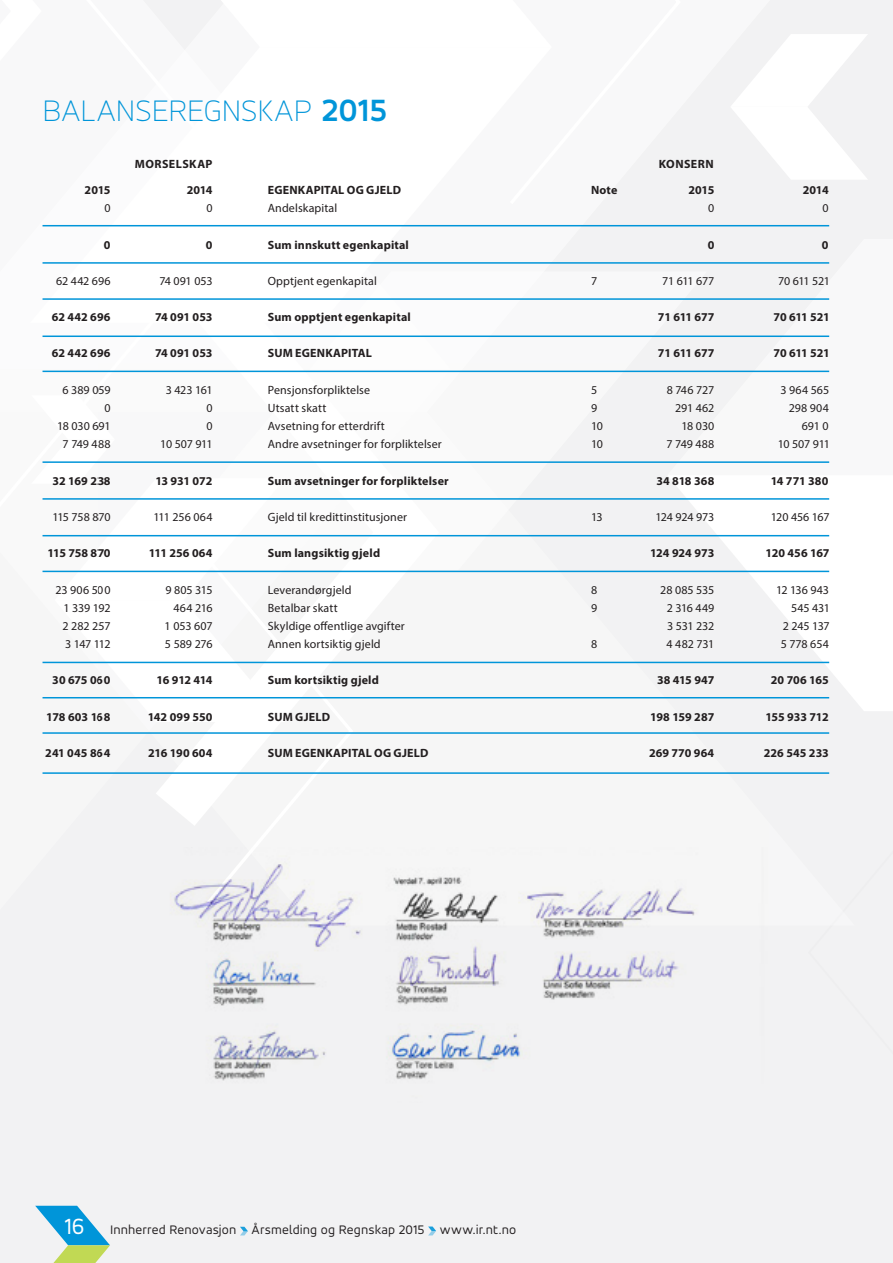
<style>
.page{position:relative;width:893px;height:1263px;background:#f2f2f3}
.page>*{position:absolute;margin:0;border:0;box-sizing:border-box;transform-origin:0 0}
.t1{font:100 33px "Accord Alternate";color:#0095d9}
.t2{font:13.5px "Accord Alternate";letter-spacing:.01em;color:#231f20}
.t3{font:12px "Myriad Pro";letter-spacing:.005em;color:#231f20}
.t4{font:700 12px "Myriad Pro";letter-spacing:.01em;color:#231f20}
.t5{font:12px "Myriad Pro";letter-spacing:-.02em;color:#231f20}
.t6{font:700 12px "Myriad Pro";letter-spacing:-.015em;color:#231f20}
.t7{font:700 12px "Myriad Pro";letter-spacing:.04em;color:#231f20}
.t8{font:12px "Myriad Pro";letter-spacing:-.015em;color:#231f20}
.t9{font:700 12px "Myriad Pro";letter-spacing:.035em;color:#231f20}
.s1{font-weight:700}
.s2{font-size:24px;color:#fff}
</style>
<div class="page">
<svg style="left:472px;top:224px;width:358px;height:550px"></svg>
<svg style="left:731px;top:34px;width:136px;height:145px"></svg>
<svg style="left:667px;top:239px;width:163px;height:236px"></svg>
<svg style="left:667px;top:475px;width:226px;height:236px;fill:#fff"></svg>
<svg style="left:31px;top:395px;width:73px;height:304px"></svg>
<svg style="left:104px;top:369px;width:368px;height:479px"></svg>
<div style="left:0;top:0;width:683px;height:369px;background:#fbfbfc"></div>
<hr style="left:43px;top:225px;width:786px;height:1px;background:#0095d9">
<hr style="left:43px;top:298px;width:786px;height:2px;background:#0095d9">
<hr style="left:43px;top:262px;width:786px;height:2px;background:#0095d9">
<hr style="left:43px;top:335px;width:786px;height:2px;background:#0095d9">
<hr style="left:43px;top:371px;width:786px;height:1px;background:#0095d9">
<hr style="left:43px;top:461px;width:786px;height:2px;background:#0095d9">
<hr style="left:43px;top:498px;width:786px;height:2px;background:#0095d9">
<hr style="left:43px;top:535px;width:786px;height:1px;background:#0095d9">
<hr style="left:43px;top:571px;width:786px;height:1px;background:#0095d9">
<hr style="left:43px;top:662px;width:786px;height:1px;background:#0095d9">
<hr style="left:43px;top:697px;width:786px;height:1px;background:#0095d9">
<hr style="left:43px;top:732px;width:786px;height:2px;background:#0095d9">
<hr style="left:43px;top:772px;width:786px;height:2px;background:#0095d9">
<img style="left:172px;top:848px;width:523px;height:233px">
<svg style="left:35px;top:1206px;width:75px;height:57px"></svg>
<svg style="left:240px;top:1227px;width:8px;height:8px"></svg>
<svg style="left:428px;top:1226px;width:8px;height:9px"></svg>
<h1 class="t1" style="left:43px;top:91px;width:346px">BALANSEREGNSKAP <span class="s1">2015</span></h1>
<p class="t7" style="left:135px;top:156px;width:79px">MORSELSKAP</p>
<p class="t9" style="left:659px;top:156px;width:56px">KONSERN</p>
<p class="t4" style="left:85px;top:182px;width:27px">2015</p>
<p class="t4" style="left:187px;top:182px;width:27px">2014</p>
<p class="t4" style="left:268px;top:182px;width:135px">EGENKAPITAL OG GJELD</p>
<p class="t4" style="left:591px;top:182px;width:28px">Note</p>
<p class="t4" style="left:688px;top:182px;width:27px">2015</p>
<p class="t4" style="left:803px;top:182px;width:27px">2014</p>
<p class="t3" style="left:104px;top:201px;width:8px">0</p>
<p class="t3" style="left:206px;top:201px;width:8px">0</p>
<p class="t3" style="left:268px;top:201px;width:71px">Andelskapital</p>
<p class="t3" style="left:708px;top:201px;width:8px">0</p>
<p class="t3" style="left:822px;top:201px;width:8px">0</p>
<p class="t4" style="left:104px;top:237px;width:8px">0</p>
<p class="t4" style="left:206px;top:237px;width:8px">0</p>
<p class="t4" style="left:268px;top:237px;width:143px">Sum innskutt egenkapital</p>
<p class="t4" style="left:708px;top:237px;width:8px">0</p>
<p class="t4" style="left:822px;top:237px;width:8px">0</p>
<p class="t3" style="left:56px;top:273px;width:56px">62 442 696</p>
<p class="t3" style="left:159px;top:273px;width:55px">74 091 053</p>
<p class="t3" style="left:268px;top:273px;width:111px">Opptjent egenkapital</p>
<p class="t3" style="left:591px;top:273px;width:8px">7</p>
<p class="t3" style="left:662px;top:273px;width:54px">71 611 677</p>
<p class="t3" style="left:778px;top:273px;width:53px">70 611 521</p>
<p class="t4" style="left:52px;top:309px;width:60px">62 442 696</p>
<p class="t4" style="left:155px;top:309px;width:59px">74 091 053</p>
<p class="t4" style="left:268px;top:309px;width:144px">Sum opptjent egenkapital</p>
<p class="t4" style="left:658px;top:309px;width:58px">71 611 677</p>
<p class="t4" style="left:774px;top:309px;width:58px">70 611 521</p>
<p class="t4" style="left:52px;top:346px;width:60px">62 442 696</p>
<p class="t4" style="left:155px;top:346px;width:59px">74 091 053</p>
<p class="t4" style="left:268px;top:346px;width:105px">SUM EGENKAPITAL</p>
<p class="t4" style="left:658px;top:346px;width:58px">71 611 677</p>
<p class="t4" style="left:774px;top:346px;width:58px">70 611 521</p>
<p class="t3" style="left:63px;top:382px;width:49px">6 389 059</p>
<p class="t3" style="left:166px;top:382px;width:48px">3 423 161</p>
<p class="t3" style="left:268px;top:382px;width:104px">Pensjonsforpliktelse</p>
<p class="t3" style="left:591px;top:382px;width:8px">5</p>
<p class="t3" style="left:667px;top:382px;width:49px">8 746 727</p>
<p class="t3" style="left:780px;top:382px;width:50px">3 964 565</p>
<p class="t3" style="left:104px;top:401px;width:8px">0</p>
<p class="t3" style="left:206px;top:401px;width:8px">0</p>
<p class="t3" style="left:268px;top:401px;width:60px">Utsatt skatt</p>
<p class="t3" style="left:591px;top:401px;width:8px">9</p>
<p class="t3" style="left:675px;top:401px;width:41px">291 462</p>
<p class="t3" style="left:789px;top:401px;width:42px">298 904</p>
<p class="t3" style="left:57px;top:419px;width:55px">18 030 691</p>
<p class="t3" style="left:206px;top:419px;width:8px">0</p>
<p class="t3" style="left:268px;top:419px;width:118px">Avsetning for etterdrift</p>
<p class="t3" style="left:591px;top:419px;width:13px">10</p>
<p class="t3" style="left:682px;top:419px;width:34px">18 030</p>
<p class="t3" style="left:802px;top:419px;width:28px">691 0</p>
<p class="t3" style="left:63px;top:437px;width:49px">7 749 488</p>
<p class="t3" style="left:160px;top:437px;width:54px">10 507 911</p>
<p class="t3" style="left:268px;top:437px;width:176px">Andre avsetninger for forpliktelser</p>
<p class="t3" style="left:591px;top:437px;width:13px">10</p>
<p class="t3" style="left:666px;top:437px;width:49px">7 749 488</p>
<p class="t3" style="left:778px;top:437px;width:54px">10 507 911</p>
<p class="t4" style="left:53px;top:473px;width:59px">32 169 238</p>
<p class="t4" style="left:155px;top:473px;width:59px">13 931 072</p>
<p class="t4" style="left:268px;top:473px;width:182px">Sum avsetninger for forpliktelser</p>
<p class="t4" style="left:656px;top:473px;width:59px">34 818 368</p>
<p class="t4" style="left:771px;top:473px;width:59px">14 771 380</p>
<p class="t5" style="left:52px;top:509px;width:60px">115 758 870</p>
<p class="t3" style="left:154px;top:509px;width:60px">111 256 064</p>
<p class="t3" style="left:268px;top:509px;width:141px">Gjeld til kredittinstitusjoner</p>
<p class="t3" style="left:591px;top:509px;width:13px">13</p>
<p class="t5" style="left:655px;top:509px;width:60px">124 924 973</p>
<p class="t8" style="left:771px;top:509px;width:60px">120 456 167</p>
<p class="t6" style="left:47px;top:545px;width:65px">115 758 870</p>
<p class="t4" style="left:149px;top:545px;width:65px">111 256 064</p>
<p class="t4" style="left:268px;top:545px;width:114px">Sum langsiktig gjeld</p>
<p class="t4" style="left:650px;top:545px;width:66px">124 924 973</p>
<p class="t4" style="left:766px;top:545px;width:65px">120 456 167</p>
<p class="t3" style="left:55px;top:582px;width:57px">23 906 500</p>
<p class="t3" style="left:165px;top:582px;width:49px">9 805 315</p>
<p class="t3" style="left:268px;top:582px;width:85px">Leverandørgjeld</p>
<p class="t3" style="left:591px;top:582px;width:8px">8</p>
<p class="t3" style="left:660px;top:582px;width:56px">28 085 535</p>
<p class="t3" style="left:776px;top:582px;width:54px">12 136 943</p>
<p class="t3" style="left:63px;top:600px;width:49px">1 339 192</p>
<p class="t3" style="left:173px;top:600px;width:41px">464 216</p>
<p class="t3" style="left:268px;top:600px;width:71px">Betalbar skatt</p>
<p class="t3" style="left:591px;top:600px;width:8px">9</p>
<p class="t3" style="left:667px;top:600px;width:49px">2 316 449</p>
<p class="t3" style="left:791px;top:600px;width:40px">545 431</p>
<p class="t3" style="left:63px;top:618px;width:49px">2 282 257</p>
<p class="t3" style="left:165px;top:618px;width:49px">1 053 607</p>
<p class="t3" style="left:268px;top:618px;width:139px">Skyldige offentlige avgifter</p>
<p class="t3" style="left:667px;top:618px;width:49px">3 531 232</p>
<p class="t3" style="left:783px;top:618px;width:48px">2 245 137</p>
<p class="t3" style="left:65px;top:637px;width:47px">3 147 112</p>
<p class="t3" style="left:165px;top:637px;width:49px">5 589 276</p>
<p class="t3" style="left:268px;top:637px;width:114px">Annen kortsiktig gjeld</p>
<p class="t3" style="left:591px;top:637px;width:8px">8</p>
<p class="t3" style="left:666px;top:637px;width:49px">4 482 731</p>
<p class="t3" style="left:781px;top:637px;width:50px">5 778 654</p>
<p class="t4" style="left:52px;top:672px;width:60px">30 675 060</p>
<p class="t4" style="left:157px;top:672px;width:57px">16 912 414</p>
<p class="t4" style="left:268px;top:672px;width:113px">Sum kortsiktig gjeld</p>
<p class="t4" style="left:657px;top:672px;width:59px">38 415 947</p>
<p class="t4" style="left:771px;top:672px;width:59px">20 706 165</p>
<p class="t4" style="left:46px;top:709px;width:66px">178 603 168</p>
<p class="t4" style="left:148px;top:709px;width:66px">142 099 550</p>
<p class="t4" style="left:268px;top:709px;width:64px">SUM GJELD</p>
<p class="t4" style="left:650px;top:709px;width:66px">198 159 287</p>
<p class="t6" style="left:765px;top:709px;width:65px">155 933 712</p>
<p class="t4" style="left:45px;top:745px;width:67px">241 045 864</p>
<p class="t4" style="left:148px;top:745px;width:66px">216 190 604</p>
<p class="t4" style="left:268px;top:745px;width:162px">SUM EGENKAPITAL OG GJELD</p>
<p class="t4" style="left:649px;top:745px;width:67px">269 770 964</p>
<p class="t4" style="left:764px;top:745px;width:67px">226 545 233</p>
<p class="t2" style="left:65px;top:1222px;width:453px"><span class="s2">16</span> Innherred Renovasjon Årsmelding og Regnskap 2015 www.ir.nt.no</p>
</div>
